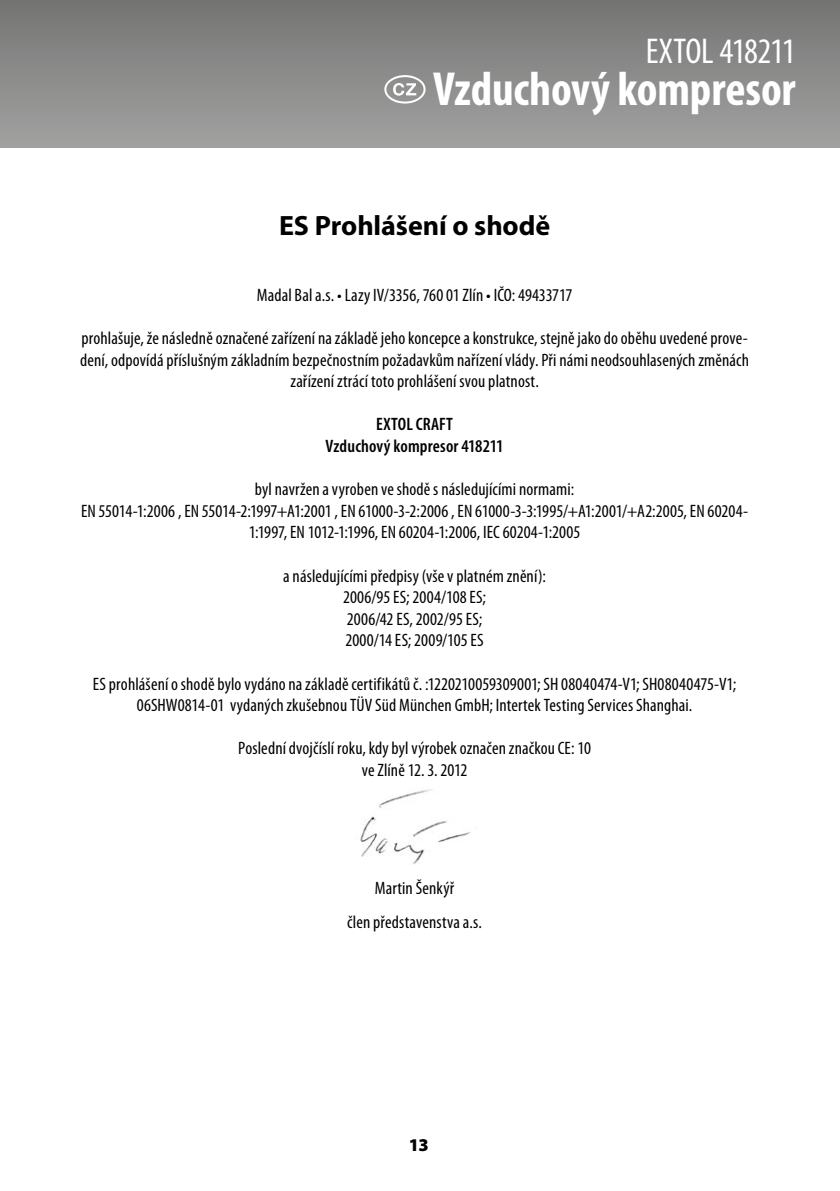
<style>
.page{position:relative;width:840px;height:1191px;background:#fff}
.page>*{position:absolute;margin:0;border:0;box-sizing:border-box;transform-origin:0 0}
.t1{font:700 condensed 48px "Myriad Pro";color:#fff}
.t2{font:condensed 36px "Myriad Pro";letter-spacing:-.02em;color:#fff}
.t3{font:700 28px "Myriad Pro";letter-spacing:-.005em;color:#000}
.t4{font:condensed 18px/21.6px "Myriad Pro";letter-spacing:.005em;color:#000;text-align:center}
.t5{font:600 condensed 18px/21.6px "Myriad Pro";letter-spacing:.01em;color:#000;text-align:center}
.t6{font:900 18px "Myriad Pro";color:#000}
</style>
<div class="page">
<div style="left:0;top:0;width:839px;height:147px;background:linear-gradient(to bottom,#747474,#a1a1a1)"></div>
<img style="left:360px;top:789px;width:110px;height:76px">
<svg style="left:384px;top:75px;width:41px;height:29px"></svg>
<h2 class="t2" style="left:645px;top:29px;width:151px">EXTOL 418211</h2>
<h1 class="t1" style="left:433px;top:59px;width:364px">Vzduchový kompresor</h1>
<h3 class="t3" style="left:279px;top:207px;width:272px">ES Prohlášení o shodě</h3>
<p class="t4" style="left:257px;top:284px;width:317px">Madal Bal a.s. • Lazy IV/3356, 760 01 Zlín • IČO: 49433717</p>
<p class="t4" style="left:80px;top:327px;width:670px">prohlašuje, že následně označené zařízení na základě jeho koncepce a konstrukce, stejně jako do oběhu uvedené prove&shy;dení, odpovídá příslušným základním bezpečnostním požadavkům nařízení vlády. Při námi neodsouhlasených změnách zařízení ztrácí toto prohlášení svou platnost.</p>
<p class="t5" style="left:325px;top:414px;width:179px">Exto l Craft<br>Vzduchový kompresor 418211</p>
<p class="t4" style="left:81px;top:478px;width:668px">byl navržen a vyroben ve shodě s následujícími normami:<br>EN 55014-1:2006 , EN 55014-2:1997+A1:2001 , EN 61000-3-2:2006 , EN 61000-3-3:1995/+A1:2001/+A2:2005, EN 60204-<br>1:1997, EN 1012-1:1996, EN 60204-1:2006, IEC 60204-1:2005</p>
<p class="t4" style="left:283px;top:564px;width:264px">a následujícími předpisy (vše v platném znění):<br>2006/95 ES; 2004/108 ES;<br>2006/42 ES, 2002/95 ES;<br>2000/14 ES; 2009/105 ES</p>
<p class="t4" style="left:93px;top:672px;width:644px">ES prohlášení o shodě bylo vydáno na základě certifikátů č. :1220210059309001; SH 08040474-V1; SH08040475-V1;<br>06SHW0814-01 vydaných zkušebnou TÜV Süd München GmbH; Intertek Testing Services Shanghai.</p>
<p class="t4" style="left:238px;top:737px;width:354px">Poslední dvojčíslí roku, kdy byl výrobek označen značkou CE: 10 ve Zlíně 12. 3. 2012</p>
<p class="t4" style="left:347px;top:871px;width:136px;line-height:33.6px">Martin Šenkýř<br>člen představenstva a.s.</p>
<p class="t6" style="left:408px;top:1135px;width:21px">13</p>
</div>
